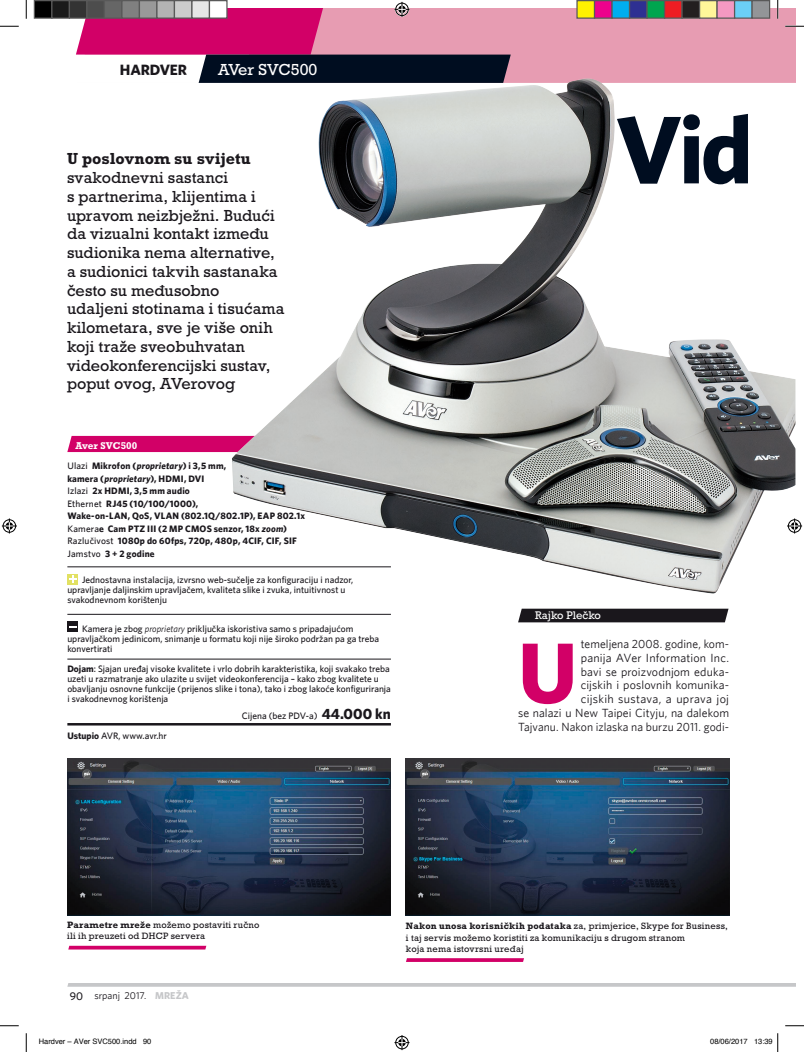
<style>
.page{position:relative;width:804px;height:1052px;background:#fff}
.page>*{position:absolute;margin:0;border:0;box-sizing:border-box;transform-origin:0 0}
.t1{font:700 96.25px "Whitney";color:#000d20}
.t2{font:700 86.25px "Whitney";color:#d20067}
.t3{font:16.25px/18.8px "Rockwell Std";color:#1a171c}
.t4{font:700 16.25px "Rockwell Std";color:#1a171c}
.t5{font:16.25px "Rockwell Std";color:#fff}
.t6{font:700 15px "Whitney";letter-spacing:-.01em;color:#1a171c}
.t7{font:11.88px/13.8px "Whitney";letter-spacing:.005em;color:#1a171c;text-align:right}
.t8{font:11.25px "Rockwell Std";color:#fff}
.t9{font:10px "Whitney";color:#1a171c}
.t10{font:700 10px "Rockwell Std";color:#fff}
.t11{font:500 9.38px/10px "Whitney";color:#1a171c}
.t12{font:700 9.38px/12.5px "Whitney";letter-spacing:.02em;color:#1a171c}
.t13{font:9.38px/11.2px "Rockwell Std";letter-spacing:.02em;color:#1a171c}
.t14{font:7.5px "Helvetica";color:#000}
.s1{font-weight:500}
.s2{font-style:italic}
.s3{font-weight:400;font-style:italic}
.s4{font-weight:700}
.s5{font-weight:700;font-size:15px}
.s6{font-weight:500;font-size:11.25px}
.s7{font-weight:700;color:#c6c7c9}
</style>
<div class="page">
<div style="left:67px;top:436px;width:165px;height:16px;background:#d20067"></div>
<hr style="left:67px;top:723px;width:324px;height:2px;background:#1a171c">
<svg style="left:67px;top:574px;width:11px;height:10px"></svg>
<svg style="left:69px;top:576px;width:7px;height:7px"></svg>
<svg style="left:67px;top:621px;width:11px;height:11px"></svg>
<hr style="left:67px;top:614px;width:324px;height:1px;background:#1a171c">
<hr style="left:67px;top:566px;width:324px;height:1px;background:#1a171c">
<hr style="left:67px;top:659px;width:324px;height:1px;background:#1a171c">
<hr style="left:67px;top:983px;width:728px;height:3px;background:#c6c7c9">
<div style="left:511px;top:9px;width:284px;height:69px;background:#e79cb2"></div>
<div style="left:518px;top:609px;width:210px;height:13px;background:#1a171c"></div>
<svg style="left:68px;top:946px;width:138px;height:3px"></svg>
<svg style="left:406px;top:958px;width:118px;height:4px"></svg>
<img style="left:67px;top:758px;width:324px;height:158px">
<img style="left:406px;top:758px;width:324px;height:158px">
<img style="left:232px;top:78px;width:563px;height:515px">
<svg style="left:0;top:25px;width:19px;height:2px"></svg>
<svg style="left:785px;top:25px;width:19px;height:2px"></svg>
<svg style="left:0;top:1025px;width:19px;height:1px"></svg>
<svg style="left:785px;top:1025px;width:19px;height:1px"></svg>
<svg style="left:25px;top:0;width:2px;height:19px"></svg>
<svg style="left:25px;top:1033px;width:2px;height:19px"></svg>
<svg style="left:777px;top:0;width:1px;height:19px"></svg>
<svg style="left:76px;top:2px;width:435px;height:81px"></svg>
<svg style="left:394px;top:1035px;width:15px;height:15px"></svg>
<svg style="left:2px;top:518px;width:15px;height:15px"></svg>
<svg style="left:787px;top:518px;width:15px;height:15px"></svg>
<div style="left:34px;top:1px;width:18px;height:17px;background:#000"></div>
<div style="left:34px;top:0;width:18px;height:19px;border:1px solid #595959"></div>
<div style="left:52px;top:1px;width:17px;height:17px;background:#1a1a1a"></div>
<div style="left:51px;top:0;width:19px;height:19px;border:1px solid #595959"></div>
<div style="left:69px;top:1px;width:18px;height:17px;background:#333"></div>
<div style="left:69px;top:0;width:19px;height:19px;border:1px solid #595959"></div>
<div style="left:87px;top:1px;width:17px;height:17px;background:#4d4d4d"></div>
<div style="left:86px;top:0;width:19px;height:19px;border:1px solid #595959"></div>
<div style="left:104px;top:1px;width:18px;height:17px;background:#666"></div>
<div style="left:104px;top:0;width:18px;height:19px;border:1px solid #595959"></div>
<div style="left:122px;top:1px;width:17px;height:17px;background:#808080"></div>
<div style="left:121px;top:0;width:19px;height:19px;border:1px solid #595959"></div>
<div style="left:139px;top:1px;width:18px;height:17px;background:#999"></div>
<div style="left:139px;top:0;width:19px;height:19px;border:1px solid #595959"></div>
<div style="left:157px;top:1px;width:17px;height:17px;background:#b3b3b3"></div>
<div style="left:156px;top:0;width:19px;height:19px;border:1px solid #595959"></div>
<div style="left:174px;top:1px;width:18px;height:17px;background:#ccc"></div>
<div style="left:174px;top:0;width:18px;height:19px;border:1px solid #595959"></div>
<div style="left:192px;top:1px;width:17px;height:17px;background:#e6e6e6"></div>
<div style="left:191px;top:0;width:19px;height:19px;border:1px solid #595959"></div>
<div style="left:209px;top:1px;width:18px;height:17px;background:#fff"></div>
<div style="left:209px;top:0;width:19px;height:19px;border:1px solid #595959"></div>
<div style="left:577px;top:1px;width:17px;height:17px;background:#fff101"></div>
<div style="left:576px;top:0;width:19px;height:19px;border:1px solid #595959"></div>
<div style="left:594px;top:1px;width:18px;height:17px;background:#ed028c"></div>
<div style="left:594px;top:0;width:18px;height:19px;border:1px solid #595959"></div>
<div style="left:612px;top:1px;width:17px;height:17px;background:#00aeef"></div>
<div style="left:611px;top:0;width:19px;height:19px;border:1px solid #595959"></div>
<div style="left:629px;top:1px;width:18px;height:17px;background:#2e3092"></div>
<div style="left:629px;top:0;width:18px;height:19px;border:1px solid #595959"></div>
<div style="left:647px;top:1px;width:17px;height:17px;background:#00a54f"></div>
<div style="left:646px;top:0;width:19px;height:19px;border:1px solid #595959"></div>
<div style="left:664px;top:1px;width:18px;height:17px;background:#ee1d23"></div>
<div style="left:664px;top:0;width:18px;height:19px;border:1px solid #595959"></div>
<div style="left:682px;top:1px;width:17px;height:17px;background:#231f20"></div>
<div style="left:681px;top:0;width:19px;height:19px;border:1px solid #595959"></div>
<div style="left:699px;top:1px;width:18px;height:17px;background:#fff79a"></div>
<div style="left:699px;top:0;width:18px;height:19px;border:1px solid #595959"></div>
<div style="left:717px;top:1px;width:17px;height:17px;background:#f499c2"></div>
<div style="left:716px;top:0;width:19px;height:19px;border:1px solid #595959"></div>
<div style="left:734px;top:1px;width:18px;height:17px;background:#6bcff6"></div>
<div style="left:734px;top:0;width:18px;height:19px;border:1px solid #595959"></div>
<div style="left:752px;top:1px;width:17px;height:17px;background:#939598"></div>
<div style="left:751px;top:0;width:19px;height:19px;border:1px solid #595959"></div>
<svg style="left:777px;top:1033px;width:1px;height:19px"></svg>
<h3 class="t6" style="left:120px;top:61px;width:69px">HARDVER</h3>
<h3 class="t5" style="left:218px;top:61px;width:101px">AVer SVC500</h3>
<h3 class="t4" style="left:67px;top:149px;width:186px">U poslovnom su svijetu</h3>
<p class="t3" style="left:67px;top:168px;width:219px">svakodnevni sastanci<br>s partnerima, klijentima i upravom neizbježni. Budući da vizualni kontakt između sudionika nema alternative, a sudionici takvih sastanaka često su međusobno udaljeni stotinama i tisućama kilometara, sve je više onih koji traže sveobuhvatan videokonferencijski sustav, poput ovog, AVerovog</p>
<p class="t10" style="left:75px;top:439px;width:63px">Aver SVC500</p>
<p class="t12" style="left:67px;top:460px;width:239px"><span class="s1">Ulazi</span> Mikrofon (<span class="s2">proprietary</span>) i 3,5 mm,<br>kamera (<span class="s2">proprietary</span>), HDMI, DVI<br><span class="s1">Izlazi</span> 2x HDMI, 3,5 mm audio<br><span class="s1">Ethernet</span> RJ45 (10/100/1000),<br>Wake-on-LAN, QoS, VLAN (802.1Q/802.1P), EAP 802.1x <span class="s1">Kamera</span>e Cam PTZ III (2 MP CMOS senzor, 18x <span class="s2">zoom</span>)<br><span class="s1">Razlučivost</span> 1080p do 60fps, 720p, 480p, 4CIF, CIF, SIF <span class="s1">Jamstvo</span> 3 + 2 godine</p>
<p class="t11" style="left:67px;top:575px;width:287px;text-indent:15px">Jednostavna instalacija, izvrsno web-sučelje za konfiguraciju i nadzor, upravljanje daljinskim upravljačem, kvaliteta slike i zvuka, intuitivnost u svakodnevnom korištenju</p>
<p class="t11" style="left:67px;top:623px;width:313px;text-indent:15px">Kamera je zbog <span class="s3">proprietary</span> priključka iskoristiva samo s pripadajućom upravljačkom jedinicom, snimanje u formatu koji nije široko podržan pa ga treba konvertirati</p>
<p class="t11" style="left:67px;top:663px;width:325px"><span class="s4">Dojam</span>: Sjajan uređaj visoke kvalitete i vrlo dobrih karakteristika, koji svakako treba uzeti u razmatranje ako ulazite u svijet videokonferencija – kako zbog kvalitete u obavljanju osnovne funkcije (prijenos slike i tona), tako i zbog lakoće konfiguriranja i svakodnevnog korištenja</p>
<p class="t11" style="left:67px;top:730px;width:101px"><span class="s4">Ustupio</span> AVR, www.avr.hr</p>
<p class="t11" style="left:242px;top:711px;width:150px">Cijena (bez PDV-a) <span class="s5">44.000 kn</span></p>
<h1 class="t1" style="left:615px;top:92px;width:139px">Vid</h1>
<p class="t8" style="left:535px;top:609px;width:68px">Rajko Plečko</p>
<h2 class="t2" style="left:518px;top:621px;width:61px">U</h2>
<p class="t7" style="left:518px;top:637px;width:212px">temeljena 2008. godine, kom-<br>panija AVer Information Inc.<br>bavi se proizvodnjom eduka-<br>cijskih i poslovnih komunika-<br>cijskih sustava, a uprava joj<br>se nalazi u New Taipei Cityju, na dalekom Tajvanu. Nakon izlaska na burzu 2011. godi-</p>
<p class="t13" style="left:67px;top:919px;width:194px"><span class="s4">Parametre mreže</span> možemo postaviti ručno ili ih preuzeti od DHCP servera</p>
<p class="t13" style="left:406px;top:920px;width:323px"><span class="s4">Nakon unosa korisničkih podataka</span> za, primjerice, Skype for Business, i taj servis možemo koristiti za komunikaciju s drugom stranom<br>koja nema istovrsni uređaj</p>
<p class="t9" style="left:70px;top:990px;width:120px"><span class="s6">90</span> srpanj 2017. <span class="s7">MREŽA</span></p>
<p class="t14" style="left:39px;top:1036px;width:114px">Hardver – AVer SVC500.indd 90</p>
<p class="t14" style="left:710px;top:1036px;width:64px">08/06/2017 13:39</p>
</div>
